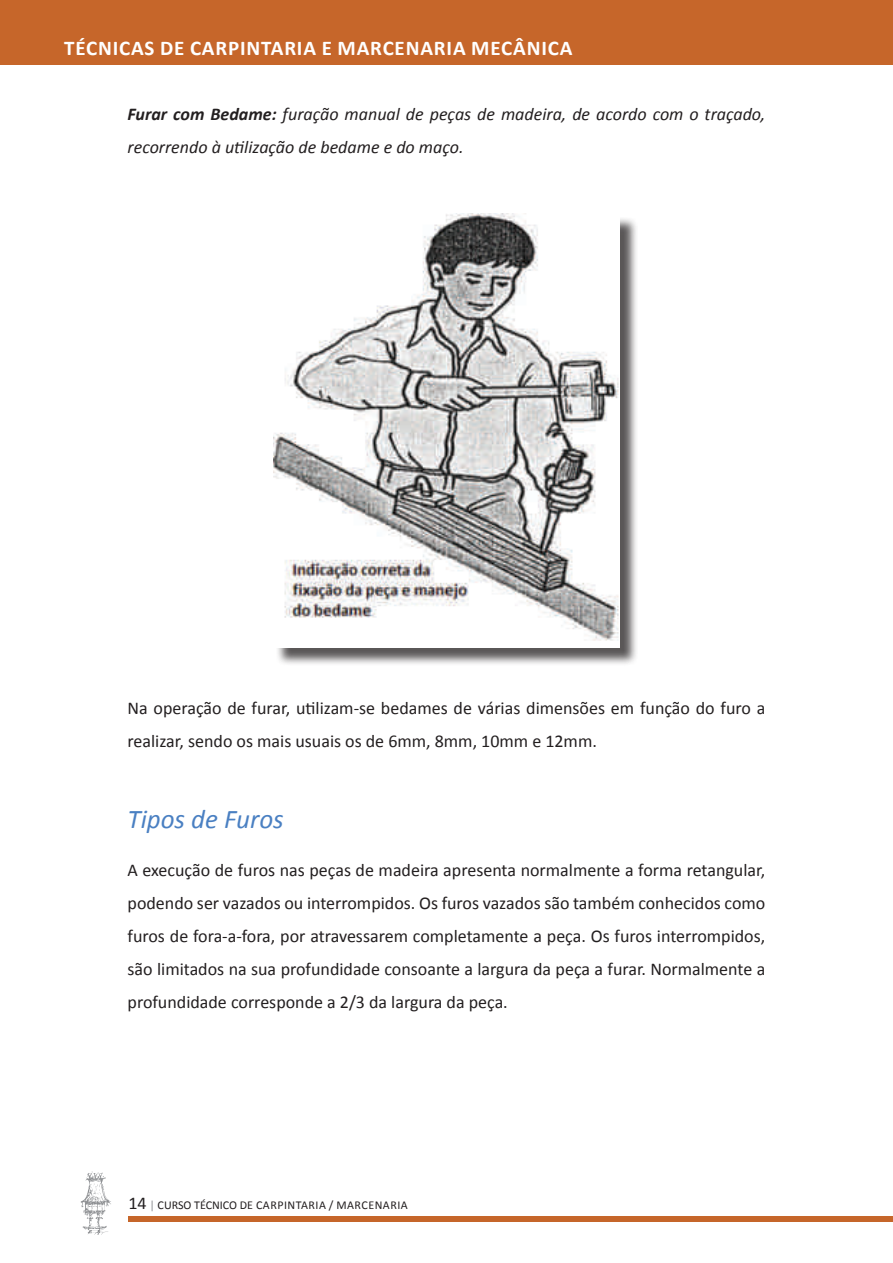
<style>
.page{position:relative;width:893px;height:1263px;background:#fff}
.page>*{position:absolute;margin:0;border:0;box-sizing:border-box;transform-origin:0 0}
.t1{font:italic 27px "Calibri";color:#4a80c2}
.t2{font:700 21px "Calibri";letter-spacing:.04em;color:#fff}
.t3{font:18px/33px "Calibri";color:#231f20}
.t4{font:italic 18px/33px "Calibri";color:#231f20}
.t5{font:12px "Calibri";color:#231f20}
.s1{font-weight:700}
.s2{font-size:18px}
.s3{color:#8f9194}
</style>
<div class="page">
<div style="left:128px;top:1216px;width:765px;height:5px;background:#c6662a"></div>
<div style="left:0;top:0;width:893px;height:64px;background:#c6662a"></div>
<svg style="left:80px;top:1171px;width:31px;height:64px"></svg>
<div style="left:276px;top:216px;width:362px;height:451px;background:#231f20;opacity:.75"></div>
<img style="left:273px;top:214px;width:347px;height:434px">
<p class="t2" style="left:64px;top:35px;width:475px">TÉCNICAS DE CARPINTARIA E MARCENARIA MECÂNICA</p>
<p class="t4" style="left:128px;top:97px;width:639px"><span class="s1">Furar com Bedame:</span> furação manual de peças de madeira, de acordo com o traçado, recorrendo à utilização de bedame e do maço.</p>
<p class="t3" style="left:128px;top:691px;width:639px">Na operação de furar, utilizam-se bedames de várias dimensões em função do furo a realizar, sendo os mais usuais os de 6mm, 8mm, 10mm e 12mm.</p>
<h1 class="t1" style="left:128px;top:800px;width:158px">Tipos de Furos</h1>
<p class="t3" style="left:128px;top:853px;width:639px;text-align:justify">A execução de furos nas peças de madeira apresenta normalmente a forma retangular, podendo ser vazados ou interrompidos. Os furos vazados são também conhecidos como furos de fora-a-fora, por atravessarem completamente a peça. Os furos interrompidos, são limitados na sua profundidade consoante a largura da peça a furar. Normalmente a profundidade corresponde a 2/3 da largura da peça.</p>
<p class="t5" style="left:128px;top:1197px;width:234px"><span class="s2">14</span> <span class="s3">|</span> CURSO TÉCNICO DE Car pintaria / Marcen</p>
<p class="t5" style="left:383px;top:1197px;width:26px">aria</p>
</div>
